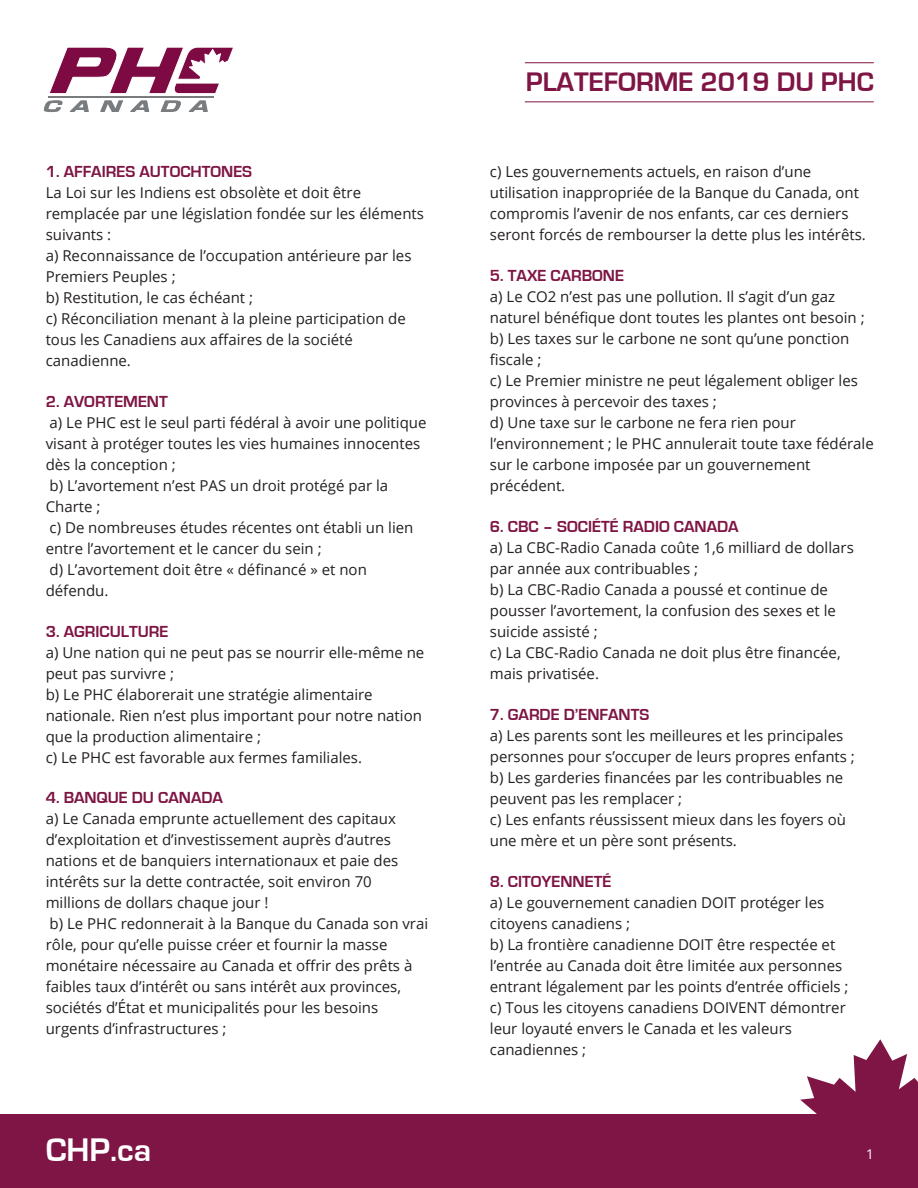
<style>
.page{position:relative;width:918px;height:1188px;background:#fff}
.page>*{position:absolute;margin:0;border:0;box-sizing:border-box;transform-origin:0 0}
.t1{font:700 33.75px "Eurostile";color:#fff}
.t2{font:700 27.6px "Eurostile";color:#7e1544}
.t3{font:700 16.5px "Eurostile";color:#7e1544}
.t4{font:15px/21px "Open Sans";color:#231f20}
.t5{font:13.5px "Open Sans";color:#fff}
</style>
<div class="page">
<div style="left:0;top:1115px;width:918px;height:73px;background:#7e1544"></div>
<svg style="left:800px;top:1039px;width:118px;height:76px"></svg>
<svg style="left:44px;top:101px;width:18px;height:11px"></svg>
<svg style="left:70px;top:101px;width:18px;height:11px"></svg>
<svg style="left:101px;top:101px;width:22px;height:11px"></svg>
<svg style="left:131px;top:101px;width:18px;height:11px"></svg>
<svg style="left:161px;top:101px;width:20px;height:11px"></svg>
<svg style="left:189px;top:101px;width:18px;height:11px"></svg>
<svg style="left:50px;top:47px;width:184px;height:47px"></svg>
<hr style="left:48px;top:96px;width:166px;height:2px;background:#797c7f">
<hr style="left:525px;top:62px;width:349px;height:1px;background:#7e1544">
<hr style="left:525px;top:101px;width:349px;height:1px;background:#7e1544">
<p class="t3" style="left:46px;top:163px;width:208px">1. AFFAIRES AUTOCHTONES</p>
<p class="t4" style="left:46px;top:182px;width:380px">La Loi sur les Indiens est obsolète et doit être remplacée par une législation fondée sur les éléments suivants :<br>a) Reconnaissance de l’occupation antérieure par les Premiers Peuples ;<br>b) Restitution, le cas échéant ;<br>c) Réconciliation menant à la pleine participation de tous les Canadiens aux affaires de la société canadienne.</p>
<p class="t3" style="left:46px;top:392px;width:124px">2. AVORTEMENT</p>
<p class="t4" style="left:46px;top:411px;width:382px">a) Le PHC est le seul parti fédéral à avoir une politique visant à protéger toutes les vies humaines innocentes dès la conception ;<br>b) L’avortement n’est PAS un droit protégé par la Charte ;<br>c) De nombreuses études récentes ont établi un lien entre l’avortement et le cancer du sein ;<br>d) L’avortement doit être « définancé » et non défendu.</p>
<p class="t3" style="left:46px;top:622px;width:124px">3. AGRICULTURE</p>
<p class="t4" style="left:46px;top:641px;width:380px">a) Une nation qui ne peut pas se nourrir elle-même ne peut pas survivre ;<br>b) Le PHC élaborerait une stratégie alimentaire nationale. Rien n’est plus important pour notre nation que la production alimentaire ;<br>c) Le PHC est favorable aux fermes familiales.</p>
<p class="t3" style="left:46px;top:789px;width:179px">4. BANQUE DU CANADA</p>
<p class="t4" style="left:46px;top:808px;width:384px">a) Le Canada emprunte actuellement des capitaux d’exploitation et d’investissement auprès d’autres nations et de banquiers internationaux et paie des intérêts sur la dette contractée, soit environ 70 millions de dollars chaque jour !<br>b) Le PHC redonnerait à la Banque du Canada son vrai rôle, pour qu’elle puisse créer et fournir la masse monétaire nécessaire au Canada et offrir des prêts à faibles taux d’intérêt ou sans intérêt aux provinces, sociétés d’État et municipalités pour les besoins urgents d’infrastructures ;</p>
<h2 class="t2" style="left:526px;top:67px;width:350px">PLATEFORME 2019 DU PHC</h2>
<p class="t4" style="left:490px;top:161px;width:377px">c) Les gouvernements actuels, en raison d’une utilisation inappropriée de la Banque du Canada, ont compromis l’avenir de nos enfants, car ces derniers seront forcés de rembourser la dette plus les intérêts.</p>
<p class="t3" style="left:490px;top:267px;width:136px">5. TAXE CARBONE</p>
<p class="t4" style="left:490px;top:286px;width:385px">a) Le CO2 n’est pas une pollution. Il s’agit d’un gaz naturel bénéfique dont toutes les plantes ont besoin ; b) Les taxes sur le carbone ne sont qu’une ponction fiscale ;<br>c) Le Premier ministre ne peut légalement obliger les provinces à percevoir des taxes ;<br>d) Une taxe sur le carbone ne fera rien pour l’environnement ; le PHC annulerait toute taxe fédérale sur le carbone imposée par un gouvernement précédent.</p>
<p class="t3" style="left:490px;top:518px;width:250px">6. CBC – SOCIÉTÉ RADIO CANADA</p>
<p class="t4" style="left:490px;top:537px;width:365px">a) La CBC-Radio Canada coûte 1,6 milliard de dollars par année aux contribuables ;<br>b) La CBC-Radio Canada a poussé et continue de pousser l’avortement, la confusion des sexes et le suicide assisté ;<br>c) La CBC-Radio Canada ne doit plus être financée, mais privatisée.</p>
<p class="t3" style="left:490px;top:705px;width:161px">7. GARDE D’ENFANTS</p>
<p class="t4" style="left:490px;top:724px;width:367px">a) Les parents sont les meilleures et les principales personnes pour s’occuper de leurs propres enfants ; b) Les garderies financées par les contribuables ne peuvent pas les remplacer ;<br>c) Les enfants réussissent mieux dans les foyers où une mère et un père sont présents.</p>
<p class="t3" style="left:490px;top:872px;width:123px">8. CITOYENNETÉ</p>
<p class="t4" style="left:490px;top:891px;width:360px">a) Le gouvernement canadien DOIT protéger les citoyens canadiens ;<br>b) La frontière canadienne DOIT être respectée et l’entrée au Canada doit être limitée aux personnes entrant légalement par les points d’entrée officiels ; c) Tous les citoyens canadiens DOIVENT démontrer leur loyauté envers le Canada et les valeurs canadiennes ;</p>
<h1 class="t1" style="left:46px;top:1131px;width:107px">CHP.ca</h1>
<p class="t5" style="left:866px;top:1145px;width:9px">1</p>
</div>
